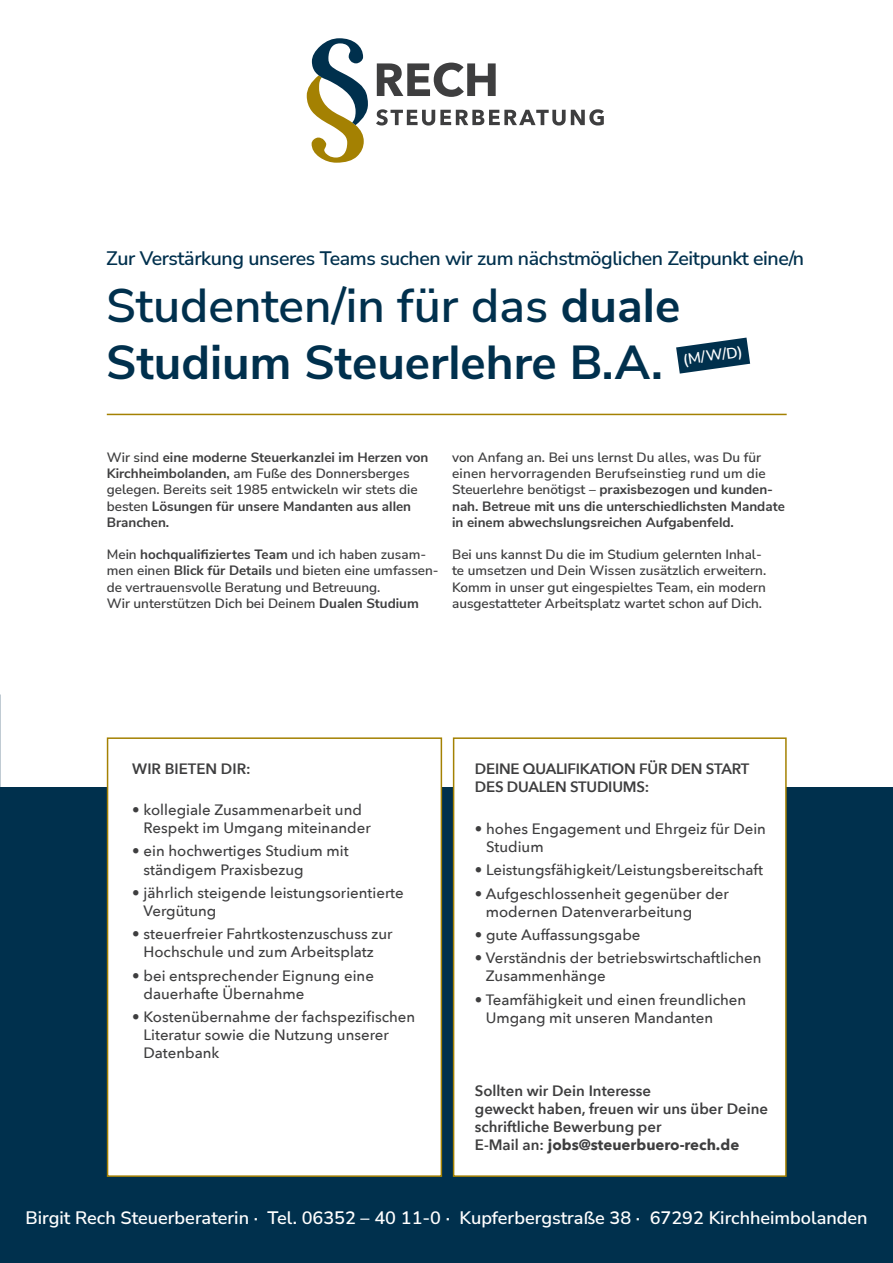
<style>
.page{position:relative;width:893px;height:1263px;background:#fff}
.page>*{position:absolute;margin:0;border:0;box-sizing:border-box;transform-origin:0 0}
.t1{font:700 47.7px/57.2px "Nunito Sans";color:#00304d}
.t2{font:600 19.5px "Nunito Sans";letter-spacing:-.02em;color:#00304d}
.t3{font:600 18px "Nunito Sans";color:#fff}
.t4{font:500 15px/18px "Avenir Next";color:#3e3e3f}
.t5{font:600 15px/18px "Avenir Next";color:#3e3e3f}
.t6{font:600 15px "Nunito Sans";color:#fff}
.t7{font:700 13.5px/16.2px "Nunito Sans";color:#3e3e3f}
.t8{font:600 13.5px/16.2px "Nunito Sans";color:#3e3e3f}
.s1{font-weight:600}
.s2{font-weight:700}
</style>
<div class="page">
<div style="left:0;top:787px;width:893px;height:476px;background:#00304d"></div>
<hr style="left:107px;top:414px;width:680px;height:1px;background:#a48102">
<svg style="left:376px;top:109px;width:228px;height:17px"></svg>
<svg style="left:377px;top:63px;width:119px;height:34px"></svg>
<svg style="left:307px;top:38px;width:61px;height:125px"></svg>
<div style="left:453px;top:737px;width:334px;height:440px;background:#fff;border:2px solid #a48102"></div>
<svg style="left:676px;top:338px;width:74px;height:36px"></svg>
<div style="left:107px;top:737px;width:335px;height:440px;background:#fff;border:2px solid #a48102"></div>
<h2 class="t2" style="left:106px;top:244px;width:699px">Zur Verstärkung unseres Teams suchen wir zum nächstmöglichen Zeitpunkt eine/n</h2>
<h1 class="t1" style="left:106px;top:274px;width:576px"><span class="s1">Studenten/in für das</span> duale<br>Studium Steuerlehre B.A.</h1>
<p class="t6" style="left:682px;top:349px;width:62px;rotate:-8deg">(M/W/D)</p>
<p class="t7" style="left:107px;top:448px;width:323px"><span class="s1">Wir sind</span> eine moderne Steuerkanzlei im Herzen von Kirchheimbolanden, <span class="s1">am Fuße des Donnersberges gelegen. Bereits seit 1985 entwickeln wir stets die besten</span> Lösungen für unsere Mandanten aus allen Branchen.</p>
<p class="t8" style="left:107px;top:546px;width:333px">Mein <span class="s2">hochqualifiziertes Team</span> und ich haben zusam&shy;men einen <span class="s2">Blick für Details</span> und bieten eine umfassen&shy;de vertrauensvolle Beratung und Betreuung.<br>Wir unterstützen Dich bei Deinem <span class="s2">Dualen Studium</span></p>
<p class="t7" style="left:452px;top:448px;width:334px"><span class="s1">von Anfang an. Bei uns lernst Du alles, was Du für einen hervorragenden Berufseinstieg rund um die Steuerlehre benötigst –</span> praxisbezogen und kunden&shy;nah. Betreue mit uns die unterschiedlichsten Mandate in einem abwechslungsreichen Aufgabenfeld.</p>
<p class="t8" style="left:452px;top:546px;width:316px">Bei uns kannst Du die im Studium gelernten Inhal&shy;te umsetzen und Dein Wissen zusätzlich erweitern.<br>Komm in unser gut eingespieltes Team, ein modern ausgestatteter Arbeitsplatz wartet schon auf Dich.</p>
<p class="t5" style="left:132px;top:759px;width:120px">WIR BIETEN DIR:</p>
<p class="t4" style="left:144px;top:800px;width:229px;text-indent:-11px">• kollegiale Zusammenarbeit und<br>Respekt im Umgang miteinander</p>
<p class="t4" style="left:144px;top:842px;width:207px;text-indent:-11px">• ein hochwertiges Studium mit ständigem Praxisbezug</p>
<p class="t4" style="left:144px;top:883px;width:262px;text-indent:-11px">• jährlich steigende leistungsorientierte<br>Vergütung</p>
<p class="t4" style="left:132px;top:924px;width:262px;text-align:center">• steuerfreier Fahrtkostenzuschuss zur<br>Hochschule und zum Arbeitsplatz</p>
<p class="t4" style="left:144px;top:966px;width:232px;text-indent:-11px">• bei entsprechender Eignung eine dauerhafte Übernahme</p>
<p class="t4" style="left:144px;top:1007px;width:273px;text-indent:-11px">• Kostenübernahme der fachspezifischen<br>Literatur sowie die Nutzung unserer<br>Datenbank</p>
<p class="t5" style="left:475px;top:760px;width:276px">DEINE QUALIFIKATION FÜR DEN START<br>DES DUALEN STUDIUMS:</p>
<p class="t4" style="left:486px;top:819px;width:281px;text-indent:-11px">• hohes Engagement und Ehrgeiz für Dein<br>Studium</p>
<p class="t4" style="left:475px;top:860px;width:290px">• Leistungsfähigkeit/Leistungsbereitschaft</p>
<p class="t4" style="left:486px;top:884px;width:245px;text-indent:-11px">• Aufgeschlossenheit gegenüber der modernen Datenverarbeitung</p>
<p class="t4" style="left:475px;top:925px;width:167px">• gute Auffassungsgabe</p>
<p class="t4" style="left:486px;top:948px;width:277px;text-indent:-11px">• Verständnis der betriebswirtschaftlichen<br>Zusammenhänge</p>
<p class="t4" style="left:486px;top:990px;width:262px;text-indent:-11px">• Teamfähigkeit und einen freundlichen<br>Umgang mit unseren Mandanten</p>
<p class="t5" style="left:475px;top:1082px;width:295px">Sollten wir Dein Interesse<br>geweckt haben, freuen wir uns über Deine schriftliche Bewerbung per<br>E-Mail an: <span class="s2">jobs@steuerbuero-rech.de</span></p>
<p class="t3" style="left:25px;top:1205px;width:844px">Birgit Rech Steuerberaterin · Tel. 06352 – 40 11-0 · Kupferbergstraße 38 · 67292 Kirchheimbolanden</p>
</div>
